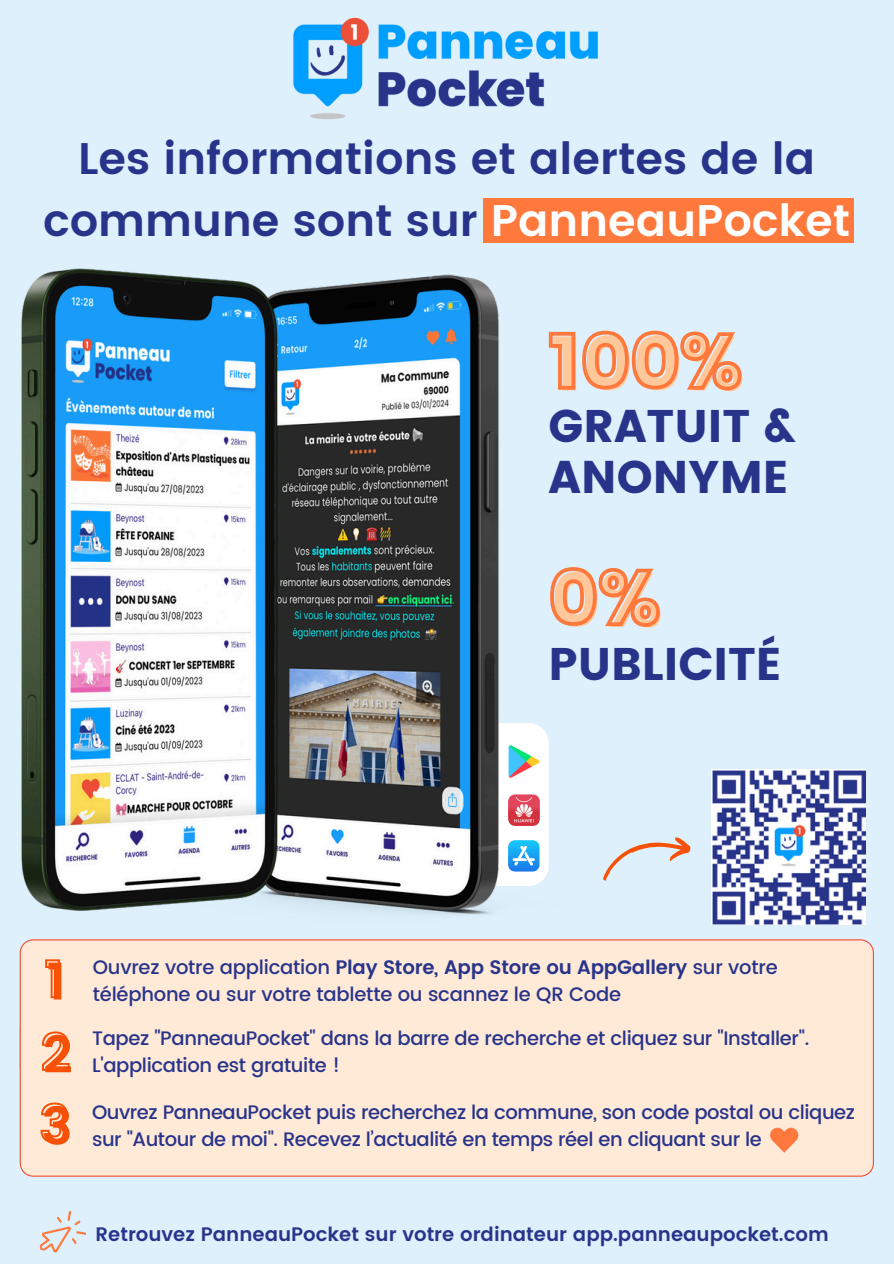
<style>
.page{position:relative;width:894px;height:1264px;background:#fff}
.page>*{position:absolute;margin:0;border:0;box-sizing:border-box;transform-origin:0 0}
.t1{font:76.05px "Poppins";color:#ffc89b}
.t2{font:600 51.9px "Poppins";color:#f65107}
.t3{font:45.6px "Poppins";color:#28348a}
.t4{font:600 44.25px/61.7px "Poppins";color:#28348a;text-align:center}
.t5{font:500 19.5px/27px "Poppins";letter-spacing:-.02em;color:#28348a}
.t6{font:600 19.5px "Poppins";color:#28348a}
.s1{color:#fff}
.s2{font-weight:600}
</style>
<div class="page">
<div style="left:0;top:0;width:893px;height:1263px;background:#ddf0fc"></div>
<img style="left:293px;top:17px;width:305px;height:103px">
<img style="left:279px;top:274px;width:270px;height:641px">
<img style="left:21px;top:268px;width:258px;height:642px">
<div style="left:483px;top:198px;width:370px;height:45px;background:#ff783c"></div>
<img style="left:711px;top:769px;width:154px;height:155px">
<svg style="left:603px;top:837px;width:88px;height:44px"></svg>
<svg style="left:546px;top:329px;width:196px;height:64px"></svg>
<svg style="left:548px;top:565px;width:112px;height:64px"></svg>
<svg style="left:508px;top:840px;width:31px;height:31px"></svg>
<svg style="left:512px;top:845px;width:22px;height:20px"></svg>
<img style="left:499px;top:737px;width:49px;height:48px;border-radius:20px">
<img style="left:508px;top:794px;width:31px;height:32px;border-radius:7px">
<div style="left:20px;top:939px;width:853px;height:237px;background:#ffe9d7"></div>
<svg style="left:39px;top:1211px;width:48px;height:42px"></svg>
<svg style="left:41px;top:1030px;width:30px;height:41px"></svg>
<svg style="left:39px;top:1101px;width:30px;height:43px"></svg>
<svg style="left:44px;top:958px;width:17px;height:41px"></svg>
<img style="left:762px;top:1118px;width:44px;height:40px">
<p class="t4" style="left:43px;top:128px;width:808px">Les informations et alertes de la commune sont sur <span class="s1">PanneauPocket</span></p>
<h1 class="t1" style="left:551px;top:320px;width:195px">100%</h1>
<h2 class="t3" style="left:548px;top:399px;width:249px">GRATUIT &amp;</h2>
<p class="t3" style="left:548px;top:451px;width:242px">ANONYME</p>
<h1 class="t1" style="left:551px;top:556px;width:113px">0%</h1>
<p class="t3" style="left:548px;top:637px;width:235px">PUBLICITÉ</p>
<h2 class="t2" style="left:46px;top:951px;width:21px">1</h2>
<p class="t5" style="left:93px;top:953px;width:686px">Ouvrez votre application <span class="s2">Play Store, App Store ou AppGallery</span> sur votre téléphone ou sur votre tablette ou scannez le QR Code</p>
<h2 class="t2" style="left:43px;top:1024px;width:31px">2</h2>
<p class="t5" style="left:92px;top:1025px;width:718px">Tapez "PanneauPocket" dans la barre de recherche et cliquez sur "Installer".<br>L'application est gratuite !</p>
<p class="t5" style="left:92px;top:1098px;width:764px">Ouvrez PanneauPocket puis recherchez la commune, son code postal ou cliquez</p>
<h2 class="t2" style="left:41px;top:1096px;width:33px">3</h2>
<p class="t5" style="left:92px;top:1125px;width:671px">sur "Autour de moi". Recevez l’actualité en temps réel en cliquant sur le</p>
<p class="t6" style="left:95px;top:1222px;width:734px">Retrouvez PanneauPocket sur votre ordinateur app.panneaupocket.com</p>
</div>
